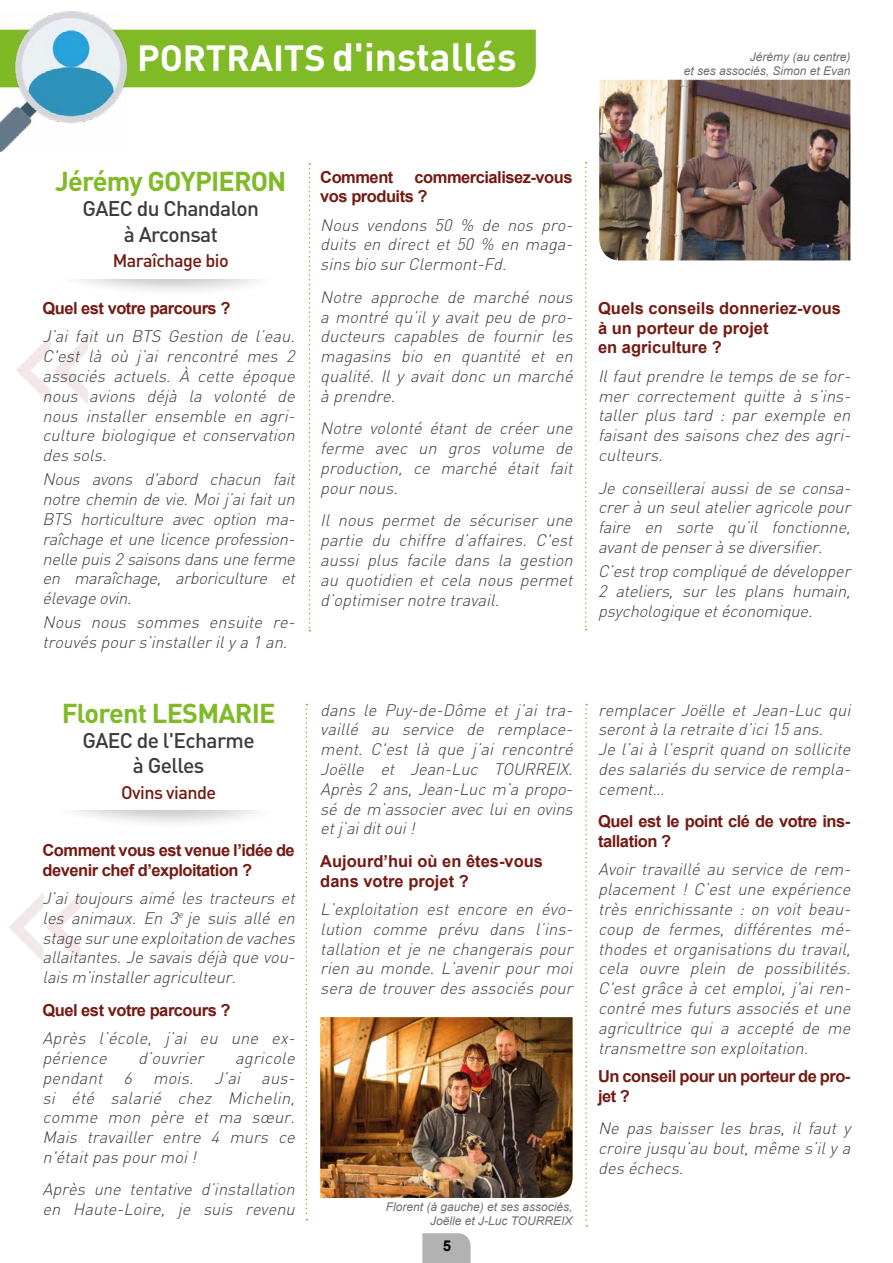
<style>
.page{position:relative;width:893px;height:1263px;background:#fff}
.page>*{position:absolute;margin:0;border:0;box-sizing:border-box;transform-origin:0 0}
.t1{font:700 39px "DIN Pro";color:#fff}
.t2{font:700 27px "DIN Pro";letter-spacing:-.03em;color:#80ba27}
.t3{font:500 21px/25.2px "DIN Pro";letter-spacing:-.03em;color:#3c3c3b;text-align:center}
.t4{font:500 18px "DIN Pro";letter-spacing:-.03em;color:#741a13}
.t5{font:italic 300 16.5px/19.8px "DIN";color:#3c3c3b;text-align:justify}
.t6{font:700 16.5px/19.8px "Arial";letter-spacing:-.03em;color:#741a13}
.t7{font:700 16.5px/19.8px "Arial";color:#741a13}
.t8{font:700 15px "Arial";color:#000}
.t9{font:italic 12px/14.4px "Arial";color:#706f6f;text-align:right}
.s1{font-size:36px}
</style>
<div class="page">
<svg style="left:422px;top:1233px;width:49px;height:30px"></svg>
<div style="left:126px;top:30px;width:410px;height:57px;background:#80ba27"></div>
<svg style="left:16px;top:336px;width:72px;height:69px"></svg>
<svg style="left:585px;top:704px;width:2px;height:522px"></svg>
<img style="left:0;top:11px;width:126px;height:140px">
<svg style="left:77px;top:279px;width:180px;height:11px"></svg>
<img style="left:599px;top:80px;width:251px;height:180px">
<svg style="left:74px;top:810px;width:183px;height:11px"></svg>
<img style="left:320px;top:1017px;width:253px;height:181px">
<svg style="left:306px;top:704px;width:1px;height:516px"></svg>
<svg style="left:309px;top:163px;width:1px;height:468px"></svg>
<svg style="left:585px;top:162px;width:2px;height:468px"></svg>
<svg style="left:9px;top:893px;width:72px;height:69px"></svg>
<h1 class="t1" style="left:137px;top:25px;width:381px"><span class="s1">PORTRAITS</span> d'installés</h1>
<p class="t9" style="left:684px;top:50px;width:168px">Jérémy (au centre)<br>et ses associés, Simon et Evan</p>
<h2 class="t2" style="left:55px;top:159px;width:233px">Jérémy GOYPIERON</h2>
<p class="t3" style="left:83px;top:194px;width:178px">GAEC du Chandalon à Arconsat</p>
<p class="t4" style="left:113px;top:246px;width:117px">Maraîchage bio</p>
<p class="t6" style="left:42px;top:299px;width:190px">Quel est votre parcours ?</p>
<p class="t5" style="left:42px;top:326px;width:254px">J’ai fait un BTS Gestion de l’eau.<br>C'est là où j’ai rencontré mes 2 associés actuels. À cette époque nous avions déjà la volonté de nous installer ensemble en agri&shy;culture biologique et conservation des sols.</p>
<p class="t5" style="left:42px;top:469px;width:254px">Nous avons d'abord chacun fait notre chemin de vie. Moi j’ai fait un BTS horticulture avec option ma&shy;raîchage et une licence profession&shy;nelle puis 2 saisons dans une ferme en maraîchage, arboriculture et élevage ovin.</p>
<p class="t5" style="left:42px;top:612px;width:254px">Nous nous sommes ensuite re&shy;trouvés pour s’installer il y a 1 an.</p>
<h2 class="t2" style="left:62px;top:691px;width:215px">Florent LESMARIE</h2>
<p class="t3" style="left:83px;top:726px;width:174px">GAEC de l'Echarme à Gelles</p>
<p class="t4" style="left:121px;top:778px;width:97px">Ovins viande</p>
<p class="t6" style="left:43px;top:841px;width:254px">Comment vous est venue l’idée de devenir chef d’exploitation ?</p>
<p class="t5" style="left:43px;top:888px;width:254px">J’ai toujours aimé les tracteurs et les animaux. En 3<sup>e</sup> je suis allé en stage sur une exploitation de vaches allaitantes. Je savais déjà que vou&shy;lais m’installer agriculteur.</p>
<p class="t6" style="left:43px;top:1000px;width:190px">Quel est votre parcours ?</p>
<p class="t5" style="left:43px;top:1028px;width:254px">Après l’école, j’ai eu une ex&shy;périence</p>
<p class="t5" style="left:138px;top:1048px;width:67px">d’ouvrier</p>
<p class="t5" style="left:235px;top:1048px;width:61px">agricole</p>
<p class="t5" style="left:43px;top:1068px;width:61px">pendant</p>
<p class="t5" style="left:123px;top:1068px;width:10px">6</p>
<p class="t5" style="left:153px;top:1068px;width:42px">mois.</p>
<p class="t5" style="left:214px;top:1068px;width:27px">J’ai</p>
<p class="t5" style="left:43px;top:1068px;width:254px;text-indent:219px">aus&shy;si été salarié chez Michelin, comme mon père et ma sœur.<br>Mais travailler entre 4 murs ce n'était pas pour moi !</p>
<p class="t5" style="left:43px;top:1179px;width:254px">Après une tentative d’installation en Haute-Loire, je suis revenu</p>
<p class="t6" style="left:320px;top:167px;width:75px">Comment</p>
<p class="t6" style="left:320px;top:167px;width:254px;text-indent:94px">commercialisez-vous vos produits ?</p>
<p class="t5" style="left:320px;top:215px;width:254px">Nous vendons 50 % de nos pro&shy;duits en direct et 50 % en maga&shy;sins bio sur Clermont-Fd.</p>
<p class="t5" style="left:320px;top:287px;width:254px">Notre approche de marché nous a montré qu’il y avait peu de pro&shy;ducteurs capables de fournir les magasins bio en quantité et en qualité. Il y avait donc un marché à prendre.</p>
<p class="t5" style="left:320px;top:418px;width:254px">Notre volonté étant de créer une ferme avec un gros volume de production, ce marché était fait pour nous.</p>
<p class="t5" style="left:320px;top:510px;width:254px">Il nous permet de sécuriser une partie du chiffre d’affaires. C'est aussi plus facile dans la gestion au quotidien et cela nous permet d’optimiser notre travail.</p>
<p class="t7" style="left:598px;top:299px;width:244px">Quels conseils donneriez-vous à un porteur de projet<br>en agriculture ?</p>
<p class="t5" style="left:598px;top:366px;width:254px">Il faut prendre le temps de se for&shy;mer correctement quitte à s’ins&shy;taller plus tard : par exemple en faisant des saisons chez des agri&shy;culteurs.</p>
<p class="t5" style="left:598px;top:477px;width:254px">Je conseillerai aussi de se consa&shy;crer à un seul atelier agricole pour faire en sorte qu’il fonctionne, avant de penser à se diversifier.</p>
<p class="t5" style="left:598px;top:561px;width:254px">C’est trop compliqué de développer 2 ateliers, sur les plans humain, psychologique et économique.</p>
<p class="t5" style="left:320px;top:699px;width:254px">dans le Puy-de-Dôme et j’ai tra&shy;vaillé au service de remplace&shy;ment. C'est là que j’ai rencontré Joëlle et Jean-Luc TOURREIX.<br>Après 2 ans, Jean-Luc m’a propo&shy;sé de m’associer avec lui en ovins et j’ai dit oui !</p>
<p class="t7" style="left:320px;top:852px;width:224px">Aujourd’hui où en êtes-vous dans votre projet ?</p>
<p class="t5" style="left:320px;top:899px;width:254px">L’exploitation est encore en évo&shy;lution comme prévu dans l’ins&shy;tallation et je ne changerais pour rien au monde. L’avenir pour moi sera de trouver des associés pour</p>
<p class="t9" style="left:386px;top:1200px;width:188px">Florent (à gauche) et ses associés,<br>Joëlle et J-Luc TOURREIX</p>
<p class="t8" style="left:443px;top:1236px;width:10px">5</p>
<p class="t5" style="left:598px;top:699px;width:254px;text-align:left">remplacer Joëlle et Jean-Luc qui seront à la retraite d’ici 15 ans.<br>Je l’ai à l’esprit quand on sollicite des salariés du service de rempla&shy;cement…</p>
<p class="t6" style="left:598px;top:812px;width:254px">Quel est le point clé de votre ins&shy;tallation ?</p>
<p class="t5" style="left:598px;top:859px;width:254px">Avoir travaillé au service de rem&shy;placement ! C’est une expérience très enrichissante : on voit beau&shy;coup de fermes, différentes mé&shy;thodes et organisations du travail, cela ouvre plein de possibilités.<br>C'est grâce à cet emploi, j'ai ren&shy;contré mes futurs associés et une agricultrice qui a accepté de me transmettre son exploitation.</p>
<p class="t6" style="left:598px;top:1067px;width:254px">Un conseil pour un porteur de pro&shy;jet ?</p>
<p class="t5" style="left:598px;top:1118px;width:254px">Ne pas baisser les bras, il faut y croire jusqu’au bout, même s’il y a des échecs.</p>
</div>
